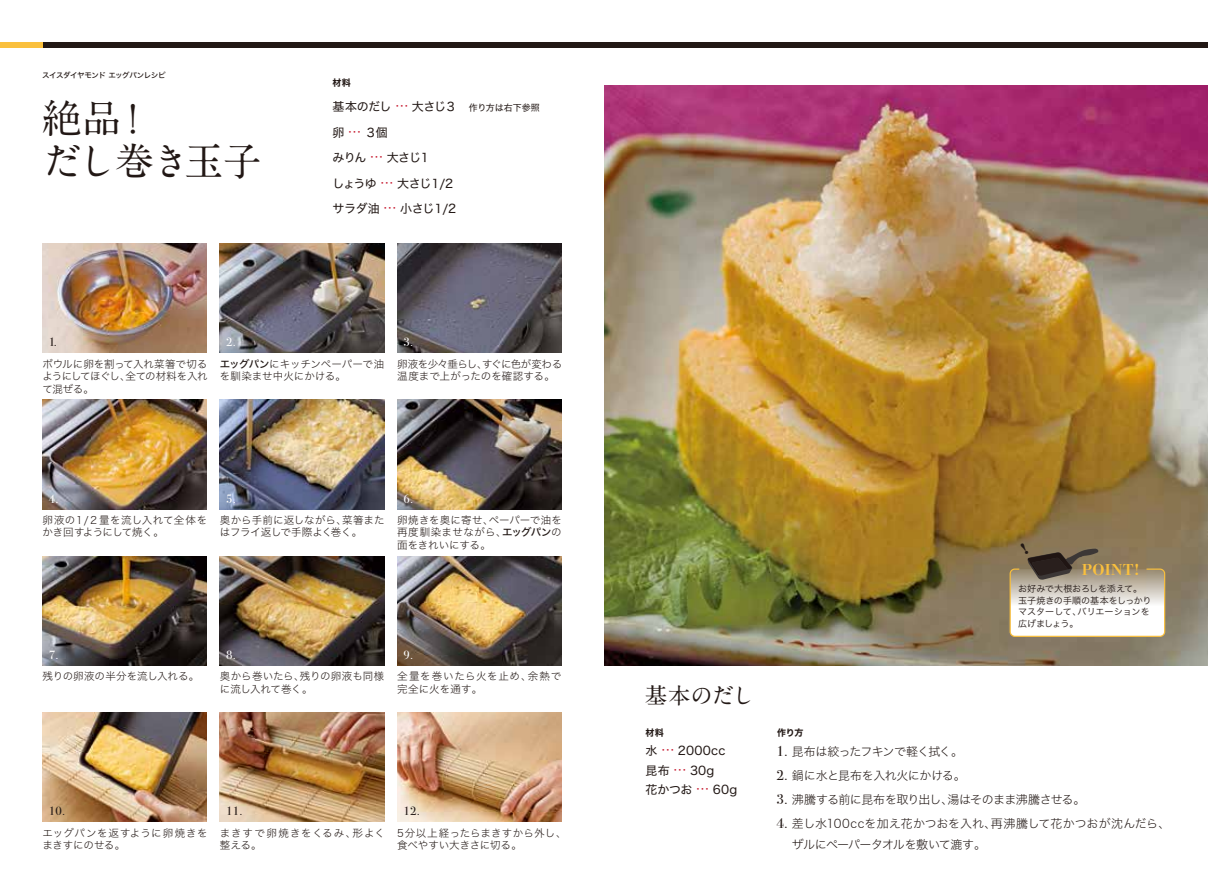
<style>
.page{position:relative;width:1208px;height:893px;background:#fff}
.page>*{position:absolute;margin:0;border:0;box-sizing:border-box;transform-origin:0 0}
.t1{font:700 39px/43.5px "A1 Mincho Std";letter-spacing:-.05em;color:#221815}
.t2{font:700 22.5px "A1 Mincho Std";letter-spacing:-.03em;color:#221815}
.t3{font:500 16.5px "Bodoni URW";letter-spacing:.02em;color:#fac03d}
.t4{font:14.25px/24px "Bodoni Svty Two ITCTT";color:#221815;text-align:justify}
.t5{font:12px/24px "Hiragino Sans W2";letter-spacing:-.035em;color:#221815}
.t6{font:12px/25.5px "Hiragino Sans W4";letter-spacing:-.075em;color:#221815}
.t7{font:12px/19.5px "Hiragino Sans W4";letter-spacing:.015em;color:#221815}
.t8{font:12px "Hiragino Sans W2";letter-spacing:-.06em;color:#221815}
.t9{font:12px "Bodoni Svty Two ITCTT";color:#fff}
.t10{font:12px "Bodoni Svty Two ITCTT";color:#221815}
.t11{font:10.5px/12.5px "Hiragino Sans W2";color:#221815}
.t12{font:10.5px/12.5px "Hiragino Sans W2";letter-spacing:-.03em;color:#221815}
.t13{font:10.5px/12.5px "Hiragino Sans W2";letter-spacing:.06em;color:#221815}
.t14{font:10.5px/12.5px "Hiragino Sans W2";letter-spacing:.03em;color:#221815}
.t15{font:10.5px/12.5px "Hiragino Sans W2";letter-spacing:.08em;color:#221815}
.t16{font:9.15px/11.9px "Hiragino Sans W3";letter-spacing:-.015em;color:#221815}
.t17{font:9px "Hiragino Sans W7";letter-spacing:-.01em;color:#221815}
.t18{font:7.5px "Hiragino Sans W5";letter-spacing:-.065em;color:#221815}
.s1{font-family:"Hira Kaku Std W3";font-size:13.5px;color:#c30d23}
.s2{font-size:9px}
.s3{font-family:"Hiragino Sans W5"}
</style>
<div class="page">
<img style="left:43px;top:244px;width:164px;height:109px">
<img style="left:220px;top:244px;width:164px;height:109px">
<img style="left:397px;top:244px;width:164px;height:109px">
<img style="left:43px;top:400px;width:164px;height:109px">
<img style="left:220px;top:400px;width:164px;height:109px">
<img style="left:397px;top:400px;width:164px;height:109px">
<img style="left:43px;top:556px;width:164px;height:109px">
<img style="left:220px;top:556px;width:164px;height:109px">
<img style="left:397px;top:556px;width:164px;height:109px">
<img style="left:43px;top:712px;width:164px;height:110px">
<img style="left:220px;top:712px;width:164px;height:110px">
<img style="left:397px;top:712px;width:164px;height:110px">
<img style="left:604px;top:85px;width:604px;height:580px">
<div style="left:43px;top:42px;width:1165px;height:6px;background:#221815"></div>
<div style="left:0;top:42px;width:43px;height:6px;background:#fac03d"></div>
<div style="left:1009px;top:568px;width:156px;height:69px;border:1px solid #fac03d;border-radius:5px"></div>
<svg style="left:1010px;top:543px;width:154px;height:93px"></svg>
<p class="t18" style="left:42px;top:69px;width:125px">スイスダイヤモンド エッグパンレシピ</p>
<h1 class="t1" style="left:42px;top:91px;width:221px">絶品！<br>だし巻き玉子</h1>
<p class="t17" style="left:332px;top:75px;width:20px">材料</p>
<p class="t6" style="left:332px;top:93px;width:209px">基本のだし <span class="s1">…</span> 大さじ３ <span class="s2">作り方は右下参照</span>卵<span class="s1">…</span>３個<br>みりん <span class="s1">…</span> 大さじ１<br>しょうゆ <span class="s1">…</span> 大さじ１/2<br>サラダ油 <span class="s1">…</span> 小さじ１/2</p>
<p class="t10" style="left:49px;top:332px;width:10px">1.</p>
<p class="t11" style="left:43px;top:357px;width:167px;text-align:justify">ボウルに卵を割って入れ菜箸で切るようにしてほぐし、全ての材料を入れて混ぜる。</p>
<p class="t9" style="left:226px;top:332px;width:11px">2.</p>
<p class="t11" style="left:220px;top:357px;width:166px"><span class="s3">エッグパン</span>にキッチンぺーパーで油を馴染ませ中火にかける。</p>
<p class="t9" style="left:403px;top:332px;width:11px">3.</p>
<p class="t12" style="left:397px;top:357px;width:166px">卵液を少々垂らし、すぐに色が変わる温度まで上がったのを確認する。</p>
<p class="t9" style="left:49px;top:489px;width:11px">4.</p>
<p class="t11" style="left:43px;top:513px;width:166px">卵液の１/２量を流し入れて全体をかき回すようにして焼く。</p>
<p class="t9" style="left:226px;top:489px;width:11px">5.</p>
<p class="t11" style="left:220px;top:513px;width:166px">奥から手前に返しながら、菜箸またはフライ返しで手際よく巻く。</p>
<p class="t9" style="left:403px;top:489px;width:11px">6.</p>
<p class="t11" style="left:397px;top:513px;width:166px;text-align:justify">卵焼きを奥に寄せ、ペーパーで油を再度馴染ませながら、<span class="s3">エッグパン</span>の面をきれいにする。</p>
<p class="t9" style="left:49px;top:645px;width:11px">7.</p>
<p class="t11" style="left:43px;top:669px;width:158px">残りの卵液の半分を流し入れる。</p>
<p class="t9" style="left:226px;top:645px;width:11px">8.</p>
<p class="t11" style="left:220px;top:669px;width:166px">奥から巻いたら、残りの卵液も同様に流し入れて巻く。</p>
<p class="t9" style="left:403px;top:645px;width:11px">9.</p>
<p class="t13" style="left:397px;top:669px;width:166px">全量を巻いたら火を止め、余熱で完全に火を通す。</p>
<p class="t10" style="left:49px;top:801px;width:18px">10.</p>
<p class="t14" style="left:43px;top:825px;width:166px">エッグパンを返すように卵焼きをまきすにのせる。</p>
<p class="t10" style="left:226px;top:801px;width:18px">11.</p>
<p class="t15" style="left:220px;top:825px;width:167px">まきすで卵焼きをくるみ、形よく整える。</p>
<p class="t10" style="left:403px;top:801px;width:18px">12.</p>
<p class="t11" style="left:397px;top:825px;width:171px">5分以上経ったらまきすから外し、食べやすい大きさに切る。</p>
<h2 class="t2" style="left:644px;top:678px;width:111px">基本のだし</h2>
<p class="t17" style="left:645px;top:725px;width:20px">材料</p>
<p class="t7" style="left:645px;top:740px;width:93px">水 <span class="s1">…</span> 2000cc昆布 <span class="s1">…</span> 30g<br>花かつお <span class="s1">…</span> 60g</p>
<p class="t17" style="left:777px;top:725px;width:28px">作り方</p>
<h3 class="t3" style="left:1082px;top:560px;width:59px">POINT!</h3>
<p class="t16" style="left:1018px;top:582px;width:135px">お好みで大根おろしを添えて。玉子焼きの手順の基本をしっかりマスターして、バリエーションを広げましょう。</p>
<p class="t5" style="left:792px;top:738px;width:380px">昆布は絞ったフキンで軽く拭く。<br>鍋に水と昆布を入れ火にかける。<br>沸騰する前に昆布を取り出し、湯はそのまま沸騰させる。<br>差し水100ccを加え花かつおを入れ、再沸騰して花かつおが沈んだら、</p>
<p class="t8" style="left:792px;top:834px;width:196px">ザルにペーパータオルを敷いて漉す。</p>
<h3 class="t4" style="left:776px;top:737px;width:13px">1.<br>2.<br>3.<br>4.</h3>
</div>
